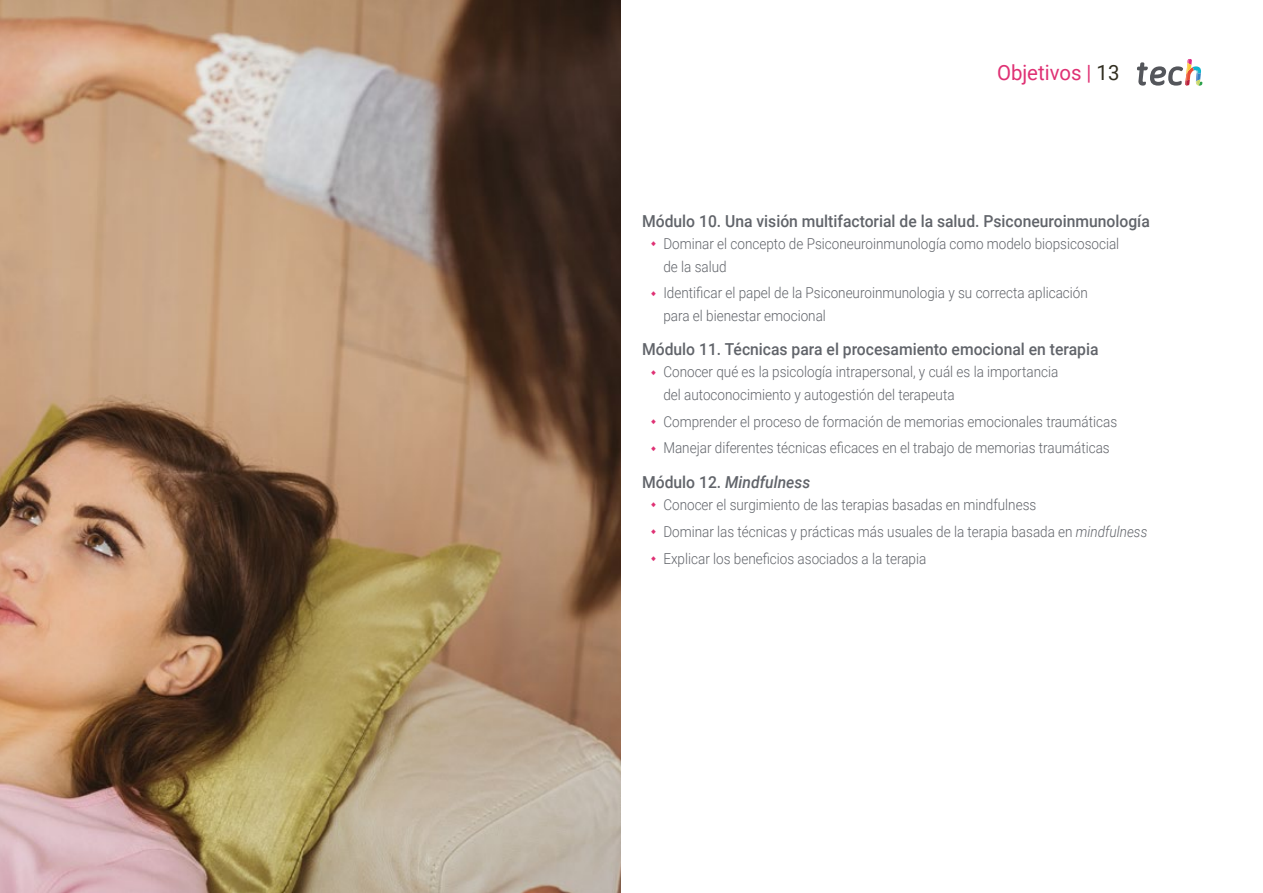
<style>
.page{position:relative;width:1263px;height:893px;background:#fff}
.page>*{position:absolute;margin:0;border:0;box-sizing:border-box;transform-origin:0 0}
.t1{font:21px "Roboto";color:#df3174}
.t2{font:500 16.5px "Roboto";color:#61646a;scale:.95 1}
.t3{font:italic 500 16.5px "Roboto";color:#61646a;scale:.95 1}
.t4{font:300 15px/22.5px "Roboto";color:#61646a;scale:.9 1}
.s1{color:#312e20}
.s2{font-style:normal}
.s3{font-style:italic}
</style>
<div class="page">
<img style="left:0;top:0;width:621px;height:893px">
<svg style="left:1137px;top:59px;width:65px;height:27px"></svg>
<h1 class="t1" style="left:997px;top:57px;width:124px">Objetivos | <span class="s1">13</span></h1>
<p class="t2" style="left:642px;top:209px;width:536px">Módulo 10. Una visión multifactorial de la salud. Psiconeuroinmunología</p>
<p class="t4" style="left:663px;top:232px;width:508px">Dominar el concepto de Psiconeuroinmunología como modelo biopsicosocial de la salud</p>
<p class="t4" style="left:663px;top:281px;width:473px">Identificar el papel de la Psiconeuroinmunologia y su correcta aplicación para el bienestar emocional</p>
<p class="t2" style="left:642px;top:338px;width:482px">Módulo 11. Técnicas para el procesamiento emocional en terapia</p>
<p class="t4" style="left:663px;top:360px;width:440px">Conocer qué es la psicología intrapersonal, y cuál es la importancia del autoconocimiento y autogestión del terapeuta</p>
<p class="t4" style="left:663px;top:407px;width:506px;line-height:26.7px">Comprender el proceso de formación de memorias emocionales traumáticas<br>Manejar diferentes técnicas eficaces en el trabajo de memorias traumáticas</p>
<p class="t3" style="left:642px;top:470px;width:178px"><span class="s2">Módulo 12.</span> Mindfulness</p>
<p class="t4" style="left:663px;top:491px;width:539px;line-height:26.7px">Conocer el surgimiento de las terapias basadas en mindfulness<br>Dominar las técnicas y prácticas más usuales de la terapia basada en <span class="s3">mindfulness<br></span>Explicar los beneficios asociados a la terapia</p>
</div>
